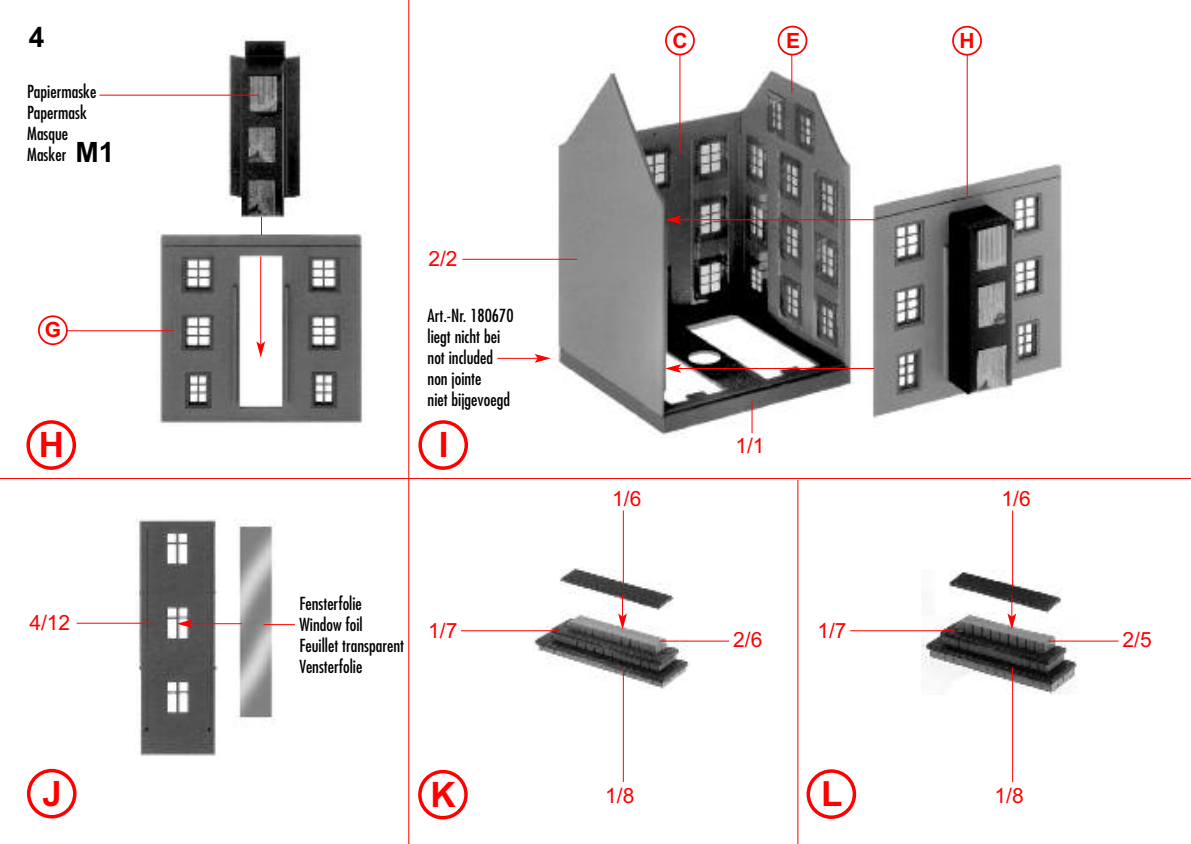
<style>
.page{position:relative;width:1191px;height:844px;background:#fff}
.page>*{position:absolute;margin:0;border:0;box-sizing:border-box;transform-origin:0 0}
.t1{font:700 35px "Arial";color:#f00}
.t2{font:700 28px "Arial";color:#000}
.t3{font:21px "Arial";color:#f00}
.t4{font:700 21px "Arial";color:#f00}
.t5{font:condensed 17.5px/21px "Futura Std";color:#000}
.s1{font-family:"Arial";font-weight:700;font-stretch:normal;font-size:28px}
</style>
<div class="page">
<img style="left:921px;top:569px;width:158px;height:125px">
<hr style="left:408px;top:0;width:1px;height:843px;background:#f00">
<hr style="left:797px;top:480px;width:1px;height:363px;background:#f00">
<hr style="left:0;top:478px;width:1191px;height:1px;background:#f00">
<img style="left:156px;top:39px;width:207px;height:384px">
<img style="left:135px;top:518px;width:144px;height:238px">
<img style="left:532px;top:567px;width:159px;height:122px">
<img style="left:550px;top:63px;width:512px;height:372px">
<hr style="left:260px;top:256px;width:1px;height:88px;background:#f00">
<svg style="left:256px;top:341px;width:9px;height:16px"></svg>
<hr style="left:678px;top:368px;width:196px;height:1px;background:#f00">
<svg style="left:665px;top:364px;width:16px;height:9px"></svg>
<hr style="left:497px;top:358px;width:41px;height:1px;background:#f00">
<svg style="left:534px;top:354px;width:17px;height:8px"></svg>
<hr style="left:678px;top:219px;width:196px;height:1px;background:#f00">
<svg style="left:665px;top:215px;width:16px;height:9px"></svg>
<svg style="left:618px;top:594px;width:9px;height:35px"></svg>
<hr style="left:190px;top:623px;width:52px;height:1px;background:#f00">
<svg style="left:177px;top:619px;width:16px;height:9px"></svg>
<svg style="left:261px;top:217px;width:1px;height:18px"></svg>
<hr style="left:462px;top:259px;width:115px;height:1px;background:#f00">
<hr style="left:679px;top:55px;width:1px;height:99px;background:#f00">
<hr style="left:791px;top:55px;width:1px;height:38px;background:#f00">
<hr style="left:966px;top:55px;width:1px;height:142px;background:#f00">
<hr style="left:751px;top:401px;width:1px;height:32px;background:#f00">
<hr style="left:77px;top:622px;width:76px;height:1px;background:#f00">
<hr style="left:623px;top:667px;width:1px;height:114px;background:#f00">
<hr style="left:623px;top:510px;width:1px;height:77px;background:#f00">
<hr style="left:461px;top:630px;width:98px;height:1px;background:#f00">
<hr style="left:660px;top:640px;width:69px;height:1px;background:#f00">
<svg style="left:1007px;top:594px;width:9px;height:35px"></svg>
<hr style="left:1012px;top:667px;width:1px;height:114px;background:#f00">
<hr style="left:1012px;top:510px;width:1px;height:77px;background:#f00">
<hr style="left:850px;top:630px;width:104px;height:1px;background:#f00">
<hr style="left:1049px;top:640px;width:69px;height:1px;background:#f00">
<svg style="left:27px;top:768px;width:50px;height:50px"></svg>
<hr style="left:99px;top:95px;width:159px;height:1px;background:#f00">
<hr style="left:67px;top:330px;width:107px;height:1px;background:#f00">
<svg style="left:665px;top:26px;width:30px;height:29px"></svg>
<svg style="left:777px;top:26px;width:30px;height:29px"></svg>
<svg style="left:418px;top:769px;width:50px;height:50px"></svg>
<svg style="left:806px;top:769px;width:50px;height:49px"></svg>
<svg style="left:26px;top:420px;width:50px;height:49px"></svg>
<svg style="left:418px;top:420px;width:50px;height:49px"></svg>
<svg style="left:38px;top:315px;width:30px;height:30px"></svg>
<svg style="left:952px;top:26px;width:30px;height:30px"></svg>
<hr style="left:264px;top:624px;width:31px;height:1px;background:#f00">
<h2 class="t2" style="left:29px;top:21px;width:17px">4</h2>
<p class="t5" style="left:27px;top:82px;width:89px">Papiermaske<br>Papermask<br>Masque<br>Masker <span class="s1">M1</span></p>
<p class="t4" style="left:45px;top:318px;width:18px">G</p>
<p class="t3" style="left:428px;top:247px;width:31px">2/2</p>
<p class="t5" style="left:427px;top:306px;width:87px">Art.-Nr. 180670 liegt nicht bei not included non jointe<br>niet bijgevoegd</p>
<h1 class="t1" style="left:39px;top:424px;width:27px">H</h1>
<h1 class="t1" style="left:439px;top:424px;width:11px">I</h1>
<p class="t3" style="left:29px;top:610px;width:42px">4/12</p>
<p class="t5" style="left:299px;top:594px;width:106px">Fensterfolie<br>Window foil<br>Feuillet transparent<br>Vensterfolie</p>
<p class="t3" style="left:428px;top:618px;width:31px">1/7</p>
<p class="t4" style="left:672px;top:28px;width:17px">C</p>
<p class="t4" style="left:786px;top:28px;width:16px">E</p>
<p class="t3" style="left:612px;top:486px;width:31px">1/6</p>
<p class="t3" style="left:735px;top:433px;width:31px">1/1</p>
<p class="t3" style="left:733px;top:627px;width:31px">2/6</p>
<p class="t3" style="left:817px;top:618px;width:31px">1/7</p>
<h1 class="t1" style="left:42px;top:773px;width:21px">J</h1>
<h1 class="t1" style="left:430px;top:774px;width:27px">K</h1>
<h1 class="t1" style="left:821px;top:773px;width:23px">L</h1>
<p class="t3" style="left:605px;top:782px;width:31px">1/8</p>
<p class="t4" style="left:959px;top:28px;width:17px">H</p>
<p class="t3" style="left:1001px;top:486px;width:31px">1/6</p>
<p class="t3" style="left:994px;top:782px;width:31px">1/8</p>
<p class="t3" style="left:1122px;top:627px;width:31px">2/5</p>
</div>
